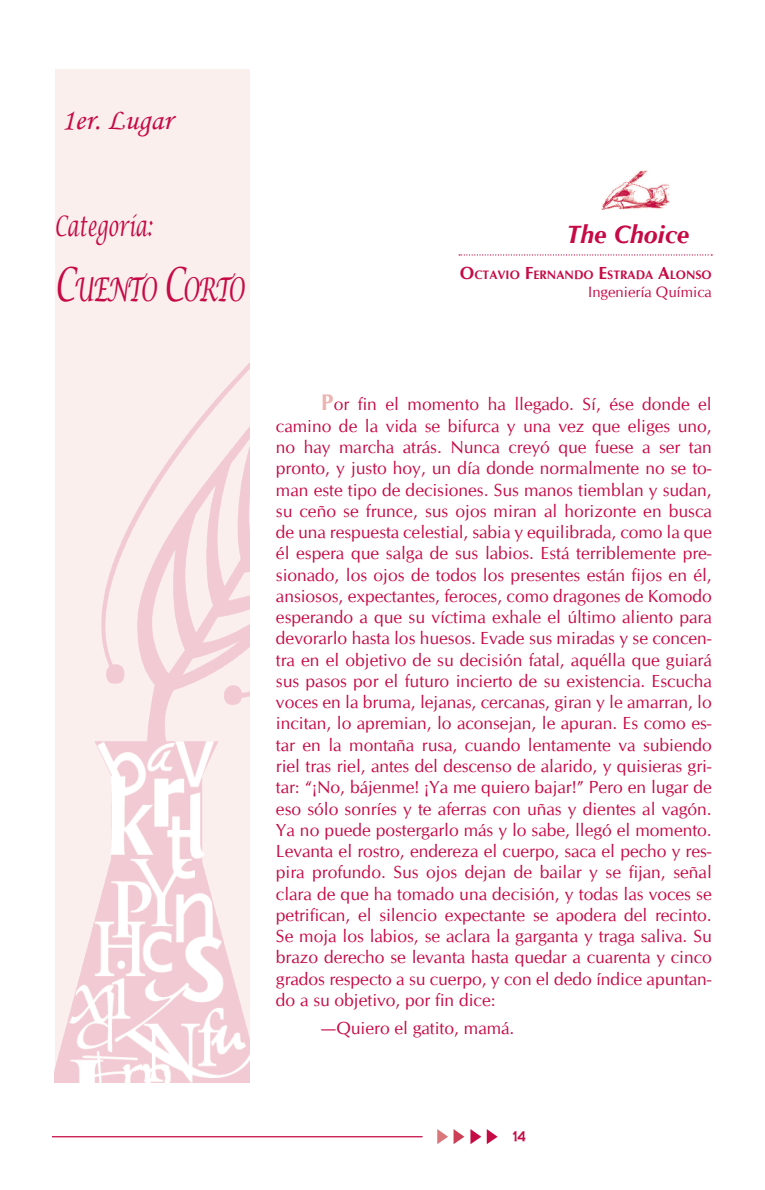
<style>
.page{position:relative;width:765px;height:1190px;background:#fff}
.page>*{position:absolute;margin:0;border:0;box-sizing:border-box;transform-origin:0 0}
.t1{font:italic 32.75px "Lucida Calligraphy";letter-spacing:-.07em;color:#c60a45;scale:.64 1}
.t2{font:30px "Monotype Corsiva";color:#c60a45}
.t3{font:italic 28.12px "Lucida Calligraphy";color:#c60a45;scale:.64 1}
.t4{font:italic 700 25px "CG Omega";color:#c60a45}
.t5{font:17.5px/21.2px "CG Omega";color:#c60a45;text-align:justify}
.t6{font:15px "CG Omega";color:#c60a45}
.t7{font:700 15px "Teen";color:#c60a45}
.t8{font:700 12.25px "CG Omega";color:#c60a45}
.s1{font-size:46.88px}
.s2{font-size:17.5px}
.s3{font-weight:700;font-size:22.5px;color:#ecb5b1}
</style>
<div class="page">
<hr style="left:52px;top:1135px;width:371px;height:2px;background:#c60a45">
<svg style="left:487px;top:1129px;width:11px;height:14px"></svg>
<svg style="left:470px;top:1129px;width:11px;height:14px"></svg>
<svg style="left:454px;top:1129px;width:10px;height:14px"></svg>
<svg style="left:437px;top:1129px;width:11px;height:14px"></svg>
<div style="left:55px;top:69px;width:194px;height:1013px;background:#fbefee"></div>
<img style="left:55px;top:363px;width:194px;height:719px">
<svg style="left:459px;top:254px;width:253px;height:1px"></svg>
<img style="left:602px;top:171px;width:67px;height:38px">
<p class="t2" style="left:62px;top:101px;width:112px">1er. Lugar</p>
<p class="t3" style="left:55px;top:209px;width:154px">Categoría:</p>
<p class="t1" style="left:55px;top:269px;width:298px"><span class="s1">C</span>UENTO <span class="s1">C</span>ORTO</p>
<p class="t4" style="left:567px;top:219px;width:124px">The Choice</p>
<p class="t8" style="left:460px;top:267px;width:252px"><span class="s2">O</span>CTAVIO <span class="s2">F</span>ERNANDO <span class="s2">E</span>STRADA <span class="s2">A</span>LONSO</p>
<p class="t6" style="left:588px;top:283px;width:125px">Ingeniería Química</p>
<p class="t5" style="left:276px;top:394px;width:437px;text-indent:45px"><span class="s3">P</span>or fin el momento ha llegado. Sí, ése donde el camino de la vida se bifurca y una vez que eliges uno, no hay marcha atrás. Nunca creyó que fuese a ser tan pronto, y justo hoy, un día donde normalmente no se to&shy;man este tipo de decisiones. Sus manos tiemblan y sudan, su ceño se frunce, sus ojos miran al horizonte en busca de una respuesta celestial, sabia y equilibrada, como la que él espera que salga de sus labios. Está terriblemente pre&shy;sionado, los ojos de todos los presentes están fijos en él, ansiosos, expectantes, feroces, como dragones de Komodo esperando a que su víctima exhale el último aliento para devorarlo hasta los huesos. Evade sus miradas y se concen&shy;tra en el objetivo de su decisión fatal, aquélla que guiará sus pasos por el futuro incierto de su existencia. Escucha voces en la bruma, lejanas, cercanas, giran y le amarran, lo incitan, lo apremian, lo aconsejan, le apuran. Es como es&shy;tar en la montaña rusa, cuando lentamente va subiendo riel tras riel, antes del descenso de alarido, y quisieras gri&shy;tar: “¡No, bájenme! ¡Ya me quiero bajar!” Pero en lugar de eso sólo sonríes y te aferras con uñas y dientes al vagón.<br>Ya no puede postergarlo más y lo sabe, llegó el momento.<br>Levanta el rostro, endereza el cuerpo, saca el pecho y res&shy;pira profundo. Sus ojos dejan de bailar y se fijan, señal clara de que ha tomado una decisión, y todas las voces se petrifican, el silencio expectante se apodera del recinto.<br>Se moja los labios, se aclara la garganta y traga saliva. Su brazo derecho se levanta hasta quedar a cuarenta y cinco grados respecto a su cuerpo, y con el dedo índice apuntan&shy;do a su objetivo, por fin dice:</p>
<p class="t5" style="left:321px;top:1017px;width:195px">—Quiero el gatito, mamá.</p>
<p class="t7" style="left:513px;top:1127px;width:15px">14</p>
</div>
